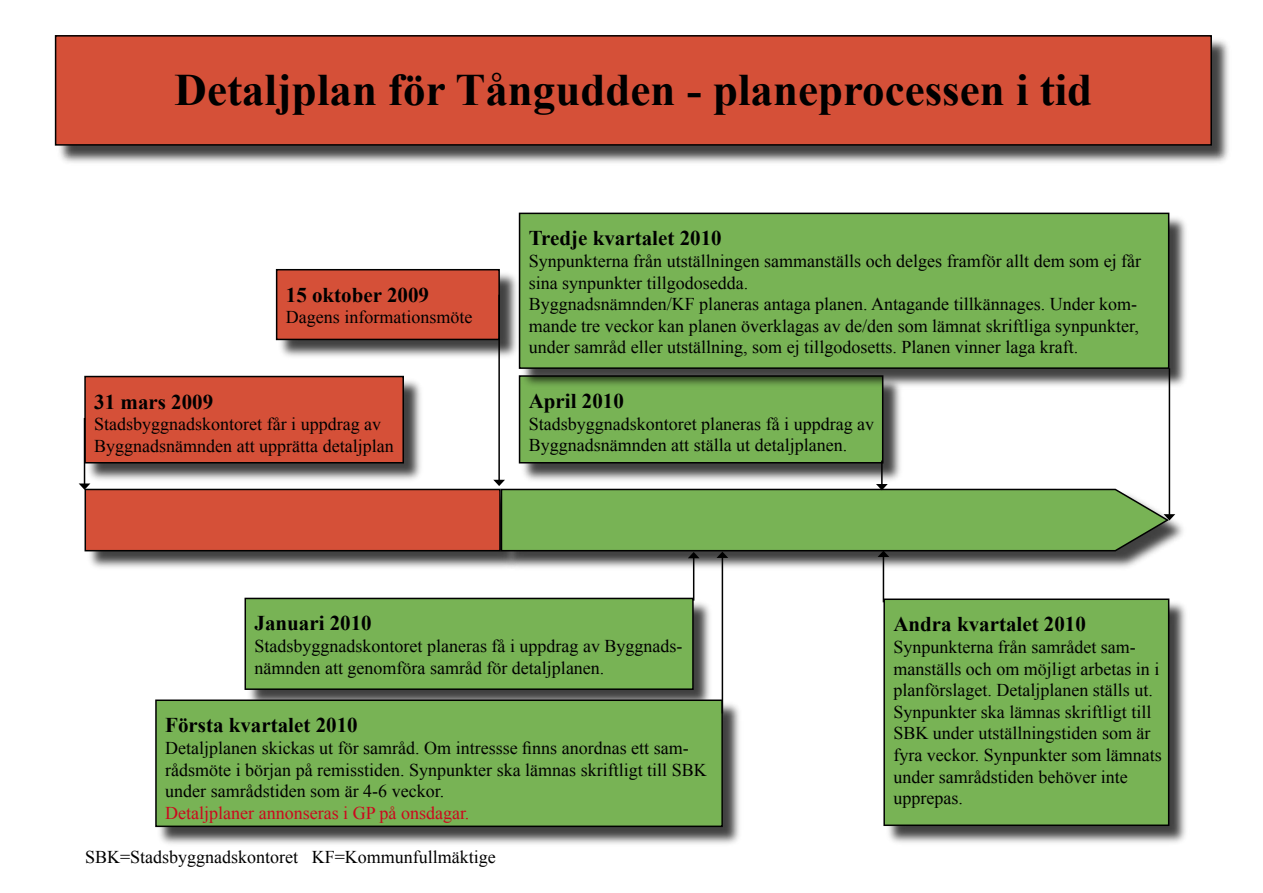
<style>
.page{position:relative;width:1263px;height:893px;background:#fff}
.page>*{position:absolute;margin:0;border:0;box-sizing:border-box;transform-origin:0 0}
.t1{font:700 45px "Times New Roman";color:#000}
.t2{font:700 21px "Times New Roman";color:#000}
.t3{font:18px/21.6px "Times New Roman";color:#000}
.t4{font:18px "Times New Roman";color:#cc071e}
</style>
<div class="page">
<div style="left:86px;top:490px;width:434px;height:82px;background:#000;opacity:.75"></div>
<div style="left:85px;top:489px;width:415px;height:62px;background:#d55038"></div>
<div style="left:85px;top:489px;width:416px;height:62px;border:2px solid #000"></div>
<div style="left:502px;top:490px;width:685px;height:82px;background:#000;opacity:.75"></div>
<div style="left:85px;top:376px;width:339px;height:108px;background:#000;opacity:.75"></div>
<div style="left:85px;top:377px;width:318px;height:86px;background:#d55038"></div>
<div style="left:84px;top:376px;width:320px;height:87px;border:2px solid #000"></div>
<div style="left:277px;top:269px;width:243px;height:91px;background:#000;opacity:.75"></div>
<div style="left:277px;top:270px;width:222px;height:69px;background:#d55038"></div>
<div style="left:276px;top:269px;width:224px;height:71px;border:2px solid #000"></div>
<div style="left:245px;top:598px;width:469px;height:112px;background:#000;opacity:.75"></div>
<div style="left:245px;top:598px;width:448px;height:91px;background:#78b355"></div>
<div style="left:244px;top:598px;width:450px;height:92px;border:2px solid #000"></div>
<div style="left:156px;top:700px;width:587px;height:146px;background:#000;opacity:.75"></div>
<div style="left:156px;top:700px;width:566px;height:126px;background:#78b355"></div>
<div style="left:155px;top:699px;width:568px;height:128px;border:2px solid #000"></div>
<div style="left:519px;top:376px;width:385px;height:107px;background:#000;opacity:.75"></div>
<div style="left:519px;top:376px;width:364px;height:87px;background:#78b355"></div>
<div style="left:519px;top:375px;width:364px;height:88px;border:2px solid #000"></div>
<div style="left:884px;top:599px;width:306px;height:247px;background:#000;opacity:.75"></div>
<div style="left:884px;top:599px;width:285px;height:226px;background:#78b355"></div>
<div style="left:883px;top:598px;width:286px;height:228px;border:2px solid #000"></div>
<div style="left:519px;top:213px;width:671px;height:176px;background:#000;opacity:.75"></div>
<div style="left:519px;top:213px;width:650px;height:155px;background:#78b355"></div>
<div style="left:519px;top:213px;width:650px;height:156px;border:2px solid #000"></div>
<hr style="left:84px;top:418px;width:1px;height:66px;background:#000">
<svg style="left:79px;top:483px;width:11px;height:7px"></svg>
<hr style="left:498px;top:295px;width:2px;height:185px;background:#000">
<div style="left:56px;top:35px;width:1175px;height:131px;background:#000;opacity:.75"></div>
<div style="left:56px;top:36px;width:1155px;height:109px;background:#d55038"></div>
<div style="left:55px;top:35px;width:1157px;height:111px;border:2px solid #000"></div>
<hr style="left:693px;top:558px;width:1px;height:43px;background:#000">
<hr style="left:881px;top:461px;width:2px;height:24px;background:#000">
<hr style="left:722px;top:557px;width:1px;height:156px;background:#000">
<hr style="left:1169px;top:368px;width:1px;height:147px;background:#000">
<hr style="left:883px;top:556px;width:1px;height:46px;background:#000">
<svg style="left:493px;top:480px;width:682px;height:78px;background:#81aa67"></svg>
<h1 class="t1" style="left:175px;top:59px;width:919px">Detaljplan för Tångudden - planeprocessen i tid</h1>
<p class="t2" style="left:286px;top:280px;width:145px">15 oktober 2009</p>
<p class="t3" style="left:286px;top:306px;width:188px">Dagens informationsmöte</p>
<p class="t2" style="left:94px;top:387px;width:120px">31 mars 2009</p>
<p class="t3" style="left:94px;top:413px;width:301px">Stadsbyggnadskontoret får i uppdrag av<br>Byggnadsnämnden att upprätta detaljplan</p>
<p class="t2" style="left:529px;top:224px;width:194px">Tredje kvartalet 2010</p>
<p class="t3" style="left:529px;top:250px;width:614px">Synpunkterna från utställningen sammanställs och delges framför allt dem som ej får sina synpunkter tillgodosedda.<br>Byggnadsnämnden/KF planeras antaga planen. Antagande tillkännages. Under kom&shy;mande tre veckor kan planen överklagas av de/den som lämnat skriftliga synpunkter, under samråd eller utställning, som ej tillgodosetts. Planen vinner laga kraft.</p>
<p class="t2" style="left:529px;top:386px;width:97px">April 2010</p>
<p class="t3" style="left:529px;top:413px;width:347px">Stadsbyggnadskontoret planeras få i uppdrag av<br>Byggnadsnämnden att ställa ut detaljplanen.</p>
<p class="t2" style="left:254px;top:609px;width:119px">Januari 2010</p>
<p class="t3" style="left:254px;top:635px;width:429px">Stadsbyggnadskontoret planeras få i uppdrag av Byggnads&shy;nämnden att genomföra samråd för detaljplanen.</p>
<p class="t2" style="left:165px;top:711px;width:194px">Första kvartalet 2010</p>
<p class="t3" style="left:165px;top:737px;width:543px">Detaljplanen skickas ut för samråd. Om intressse finns anordnas ett sam&shy;rådsmöte i början på remisstiden. Synpunkter ska lämnas skriftligt till SBK under samrådstiden som är 4-6 veckor.</p>
<p class="t4" style="left:165px;top:801px;width:306px">Detaljplaner annonseras i GP på onsdagar.</p>
<p class="t3" style="left:85px;top:846px;width:412px">SBK=Stadsbyggnadskontoret KF=Kommunfullmäktige</p>
<p class="t2" style="left:893px;top:610px;width:194px">Andra kvartalet 2010</p>
<p class="t3" style="left:893px;top:636px;width:270px">Synpunkterna från samrådet sam&shy;manställs och om möjligt arbetas in i planförslaget. Detaljplanen ställs ut.<br>Synpunkter ska lämnas skriftligt till SBK under utställningstiden som är fyra veckor. Synpunkter som lämnats under samrådstiden behöver inte upprepas.</p>
</div>
